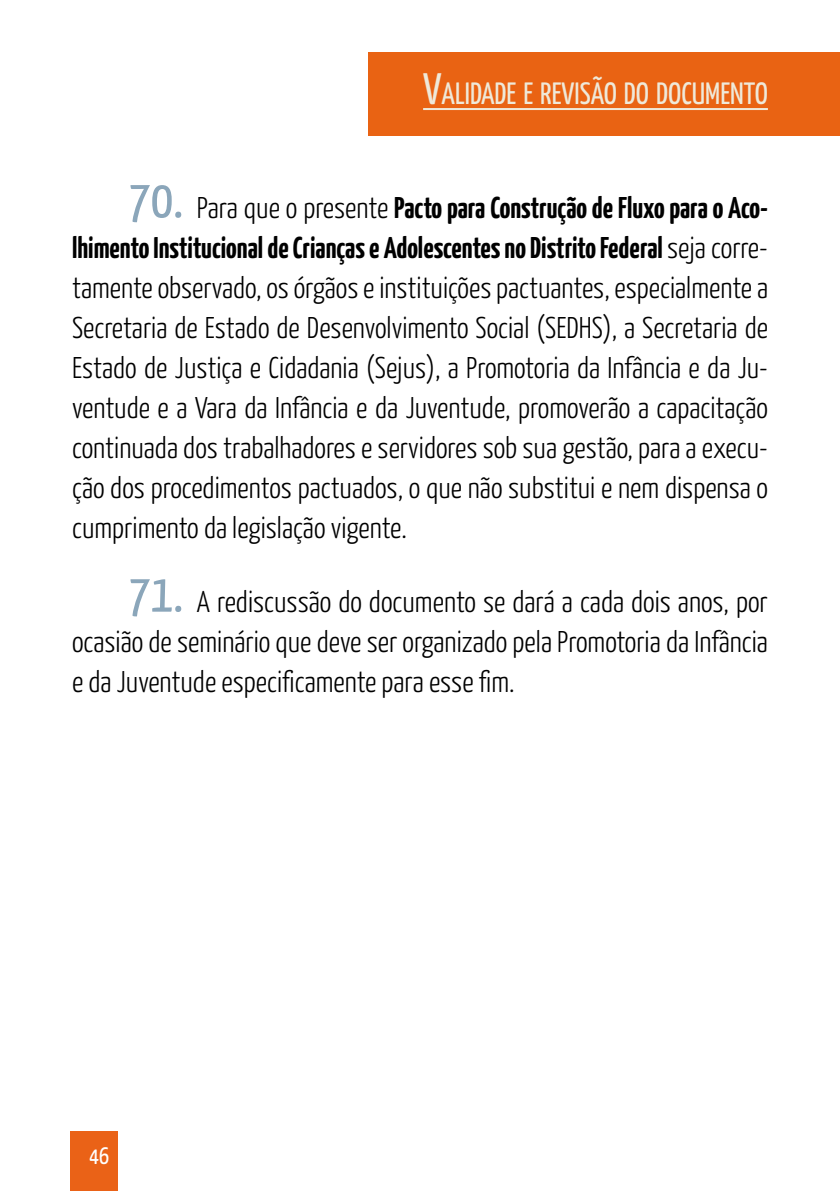
<style>
.page{position:relative;width:840px;height:1191px;background:#fff}
.page>*{position:absolute;margin:0;border:0;box-sizing:border-box;transform-origin:0 0}
.t1{font:30.8px "Yanone Kaffeesatz";color:#efe9d9}
.t2{font:300 30px/40px "Yanone Kaffeesatz";color:#000;text-align:justify}
.t3{font:24px "Yanone Kaffeesatz";color:#fff}
.s1{font-size:44px}
.s2{font-weight:400;font-size:54px;color:#8ba6ba}
.s3{font-weight:700}
</style>
<div class="page">
<div style="left:70px;top:1131px;width:48px;height:60px;background:#ea6217"></div>
<div style="left:369px;top:52px;width:470px;height:83px;background:#e96313"></div>
<hr style="left:423px;top:108px;width:344px;height:2px;background:#efe9d9">
<p class="t1" style="left:423px;top:75px;width:346px"><span class="s1">V</span>ALIDADE E REVISÃO DO DOCUMENTO</p>
<p class="t2" style="left:72px;top:186px;width:697px;text-indent:56px"><span class="s2">70.</span> Para que o presente <span class="s3">Pacto para Construção de Fluxo para o Aco&shy;lhimento Institucional de Crianças e Adolescentes no Distrito Federal</span> seja corre&shy;tamente observado, os órgãos e instituições pactuantes, especialmente a Secretaria de Estado de Desenvolvimento Social (SEDHS), a Secretaria de Estado de Justiça e Cidadania (Sejus), a Promotoria da Infância e da Ju&shy;ventude e a Vara da Infância e da Juventude, promoverão a capacitação continuada dos trabalhadores e servidores sob sua gestão, para a execu&shy;ção dos procedimentos pactuados, o que não substitui e nem dispensa o cumprimento da legislação vigente.</p>
<p class="t2" style="left:72px;top:580px;width:697px;text-indent:56px"><span class="s2">71.</span> A rediscussão do documento se dará a cada dois anos, por ocasião de seminário que deve ser organizado pela Promotoria da Infância e da Juventude especificamente para esse fim.</p>
<p class="t3" style="left:89px;top:1140px;width:22px">46</p>
</div>
